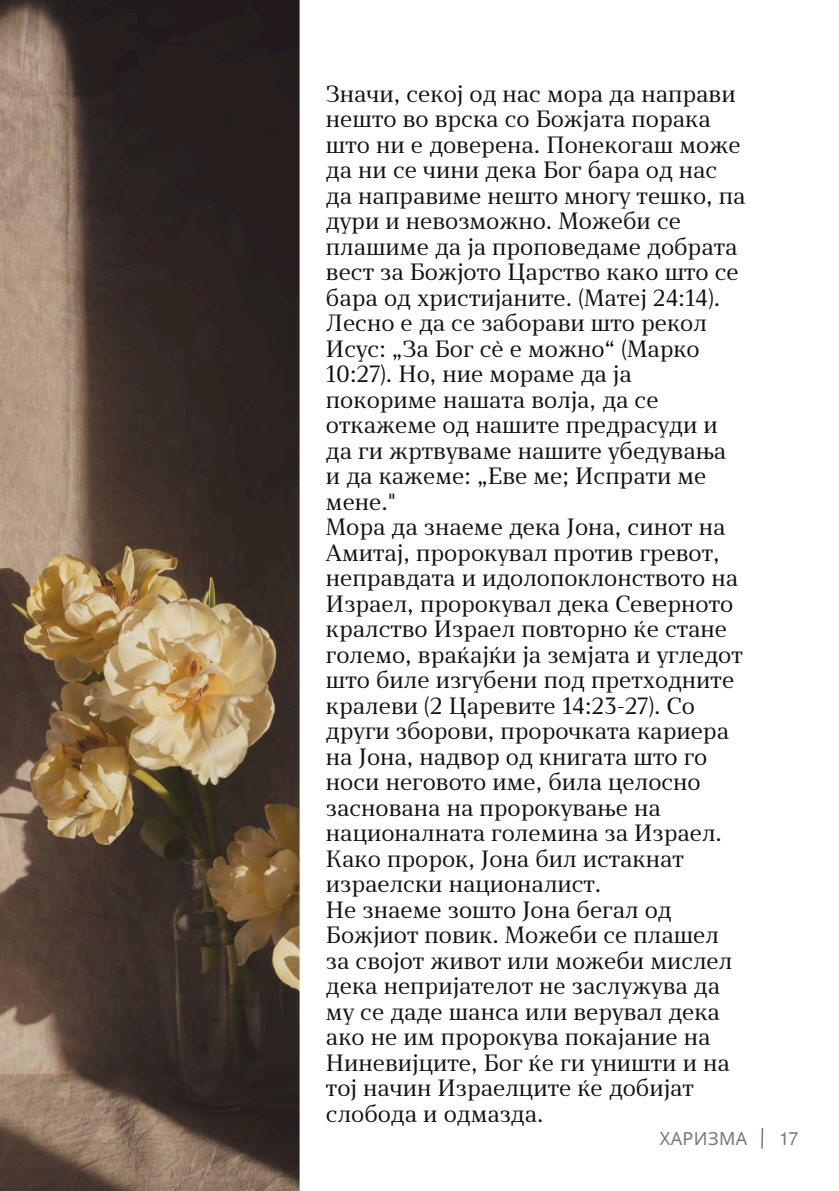
<style>
.page{position:relative;width:839px;height:1191px;background:#fff}
.page>*{position:absolute;margin:0;border:0;box-sizing:border-box;transform-origin:0 0}
.t1{font:22px/25.6px "Skola Serif";color:#111}
.t2{font:18px "Noto Sans";letter-spacing:.02em;color:#7b7670}
.t3{font:18px "Mukti";color:#7b7670}
</style>
<div class="page">
<hr style="left:761px;top:1128px;width:2px;height:21px;background:#7b7670">
<img style="left:0;top:0;width:299px;height:1191px">
<h1 class="t1" style="left:326px;top:84px;width:421px">Значи, секој од нас мора да направи нешто во врска со Божјата порака што ни е доверена. Понекогаш може да ни се чини дека Бог бара од нас да направиме нешто многу тешко, па дури и невозможно. Можеби се плашиме да ја проповедаме добрата вест за Божјото Царство како што се бара од христијаните. (Матеј 24:14).<br>Лесно е да се заборави што рекол<br>Исус: „За Бог сè е можно“ (Марко<br>10:27). Но, ние мораме да ја покориме нашата волја, да се откажеме од нашите предрасуди и да ги жртвуваме нашите убедувања и да кажеме: „Еве ме; Испрати ме мене."<br>Мора да знаеме дека Јона, синот на<br>Амитај, пророкувал против гревот, неправдата и идолопоклонството на<br>Израел, пророкувал дека Северното кралство Израел повторно ќе стане големо, враќајќи ја земјата и угледот што биле изгубени под претходните кралеви (2 Царевите 14:23-27). Со други зборови, пророчката кариера на Јона, надвор од книгата што го носи неговото име, била целосно заснована на пророкување на националната големина за Израел.<br>Како пророк, Јона бил истакнат израелски националист.<br>Не знаеме зошто Јона бегал од<br>Божјиот повик. Можеби се плашел за својот живот или можеби мислел дека непријателот не заслужува да му се даде шанса или верувал дека ако не им пророкува покајание на<br>Ниневијците, Бог ќе ги уништи и на тој начин Израелците ќе добијат слобода и одмазда.</h1>
<p class="t2" style="left:659px;top:1126px;width:89px">ХАРИЗМА</p>
<p class="t3" style="left:779px;top:1126px;width:20px">17</p>
</div>
